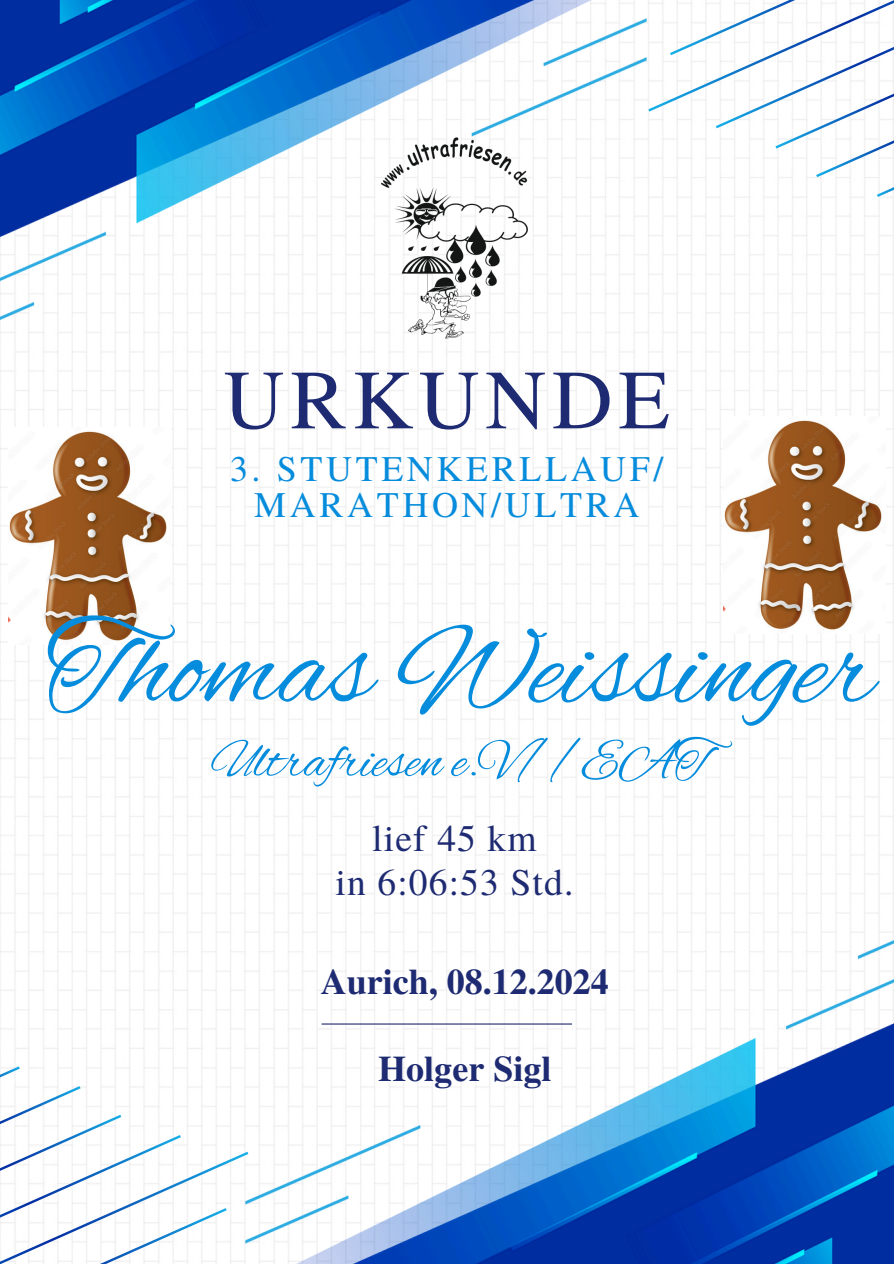
<style>
.page{position:relative;width:894px;height:1264px;background:#fff}
.page>*{position:absolute;margin:0;border:0;box-sizing:border-box;transform-origin:0 0}
.t1{font:120px "Alex Brush";color:#068cdc}
.t2{font:84px "Te X Gyre Termes";letter-spacing:.07em;color:#1e2b72}
.t3{font:54px "Alex Brush";color:#068cdc}
.t4{font:37.5px "Te X Gyre Termes";letter-spacing:.03em;color:#1e2b72}
.t5{font:36px/36px "Te X Gyre Termes";letter-spacing:.1em;color:#068cdc;text-align:center}
.t6{font:700 36px "Te X Gyre Termes";color:#1e2b72}
</style>
<div class="page">
<img style="left:245px;top:911px;width:648px;height:352px">
<img style="left:0;top:0;width:646px;height:350px">
<svg style="left:646px;top:0;width:247px;height:231px"></svg>
<svg style="left:667px;top:0;width:226px;height:230px"></svg>
<svg style="left:229px;top:1032px;width:21px;height:231px"></svg>
<svg style="left:0;top:1032px;width:229px;height:231px"></svg>
<hr style="left:321px;top:1023px;width:251px;height:1px;background:#1e2b72">
<img style="left:381px;top:131px;width:147px;height:214px">
<img style="left:8px;top:427px;width:162px;height:217px">
<img style="left:723px;top:416px;width:162px;height:217px">
<p class="t2" style="left:224px;top:339px;width:447px">URKUNDE</p>
<p class="t5" style="left:230px;top:449px;width:435px">3. STUTENKERLLAUF/<br>MARATHON/ULTRA</p>
<p class="t1" style="left:46px;top:602px;width:830px">Thomas Weissinger</p>
<p class="t3" style="left:210px;top:731px;width:500px">Ultrafriesen e.V//EAT</p>
<h1 class="t4" style="left:372px;top:811px;width:166px">lief 45 km</h1>
<p class="t4" style="left:335px;top:855px;width:239px">in 6:06:53 Std.</p>
<p class="t6" style="left:320px;top:953px;width:290px">Aurich, 08.12.2024</p>
<h3 class="t6" style="left:378px;top:1040px;width:175px">Holger Sigl</h3>
</div>
